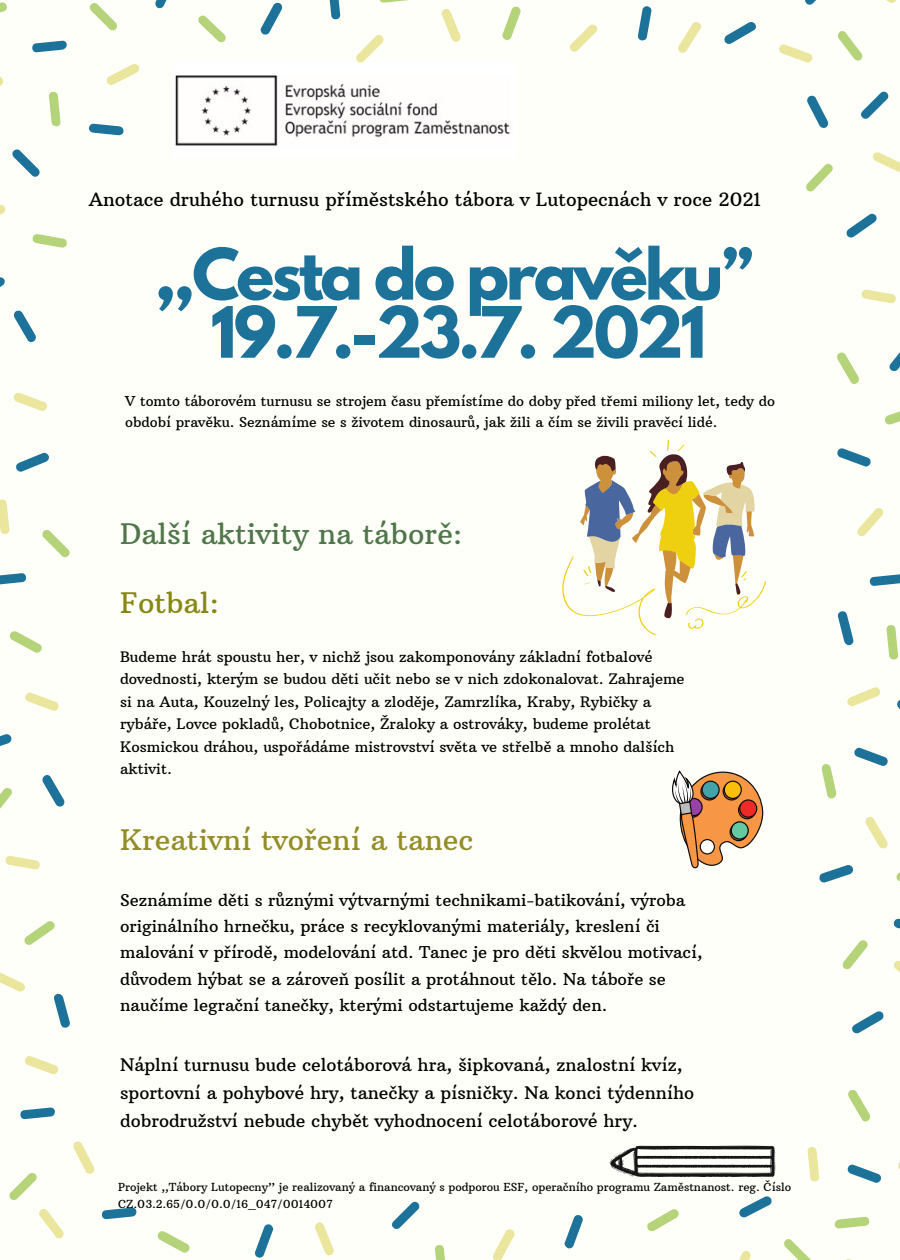
<style>
.page{position:relative;width:900px;height:1260px;background:#fffff9}
.page>*{position:absolute;margin:0;border:0;box-sizing:border-box;transform-origin:0 0}
.t1{font:700 62.75px/58px "League Spartan";letter-spacing:-.05em;color:#1d729a;text-align:center}
.t2{font:28.75px "Arbutus Slab";color:#50764b}
.t3{font:28.75px "Arbutus Slab";color:#938e28}
.t4{font:28.75px "Arbutus Slab";color:#868813}
.t5{font:18.75px "Arbutus Slab";color:#000}
.t6{font:17.75px/28px "Arbutus Slab";color:#000}
.t7{font:16.5px/26.2px "Arbutus Slab";color:#000}
.t8{font:14.75px/22.5px "Arbutus Slab";color:#000}
.t9{font:14px/20.5px "Arbutus Slab";color:#000}
.t10{font:11.25px/17px "Arbutus Slab";color:#000}
</style>
<div class="page">
<svg style="left:89px;top:3px;width:28px;height:27px"></svg>
<svg style="left:49px;top:92px;width:12px;height:34px"></svg>
<svg style="left:0;top:2px;width:7px;height:11px"></svg>
<svg style="left:32px;top:234px;width:35px;height:14px"></svg>
<svg style="left:9px;top:1173px;width:28px;height:27px"></svg>
<svg style="left:157px;top:1231px;width:33px;height:22px"></svg>
<svg style="left:24px;top:921px;width:31px;height:24px"></svg>
<svg style="left:42px;top:530px;width:28px;height:28px"></svg>
<svg style="left:10px;top:631px;width:32px;height:22px"></svg>
<svg style="left:0;top:788px;width:12px;height:21px"></svg>
<svg style="left:784px;top:1239px;width:27px;height:21px"></svg>
<svg style="left:897px;top:872px;width:3px;height:10px"></svg>
<svg style="left:821px;top:764px;width:16px;height:35px"></svg>
<svg style="left:842px;top:940px;width:26px;height:30px"></svg>
<svg style="left:838px;top:31px;width:25px;height:30px"></svg>
<svg style="left:886px;top:625px;width:12px;height:35px"></svg>
<svg style="left:806px;top:164px;width:27px;height:28px"></svg>
<svg style="left:837px;top:352px;width:22px;height:32px"></svg>
<svg style="left:502px;top:6px;width:19px;height:34px"></svg>
<svg style="left:380px;top:0;width:29px;height:3px"></svg>
<svg style="left:198px;top:16px;width:28px;height:27px"></svg>
<svg style="left:884px;top:411px;width:16px;height:14px"></svg>
<svg style="left:435px;top:1245px;width:10px;height:15px"></svg>
<svg style="left:647px;top:1209px;width:32px;height:23px"></svg>
<svg style="left:835px;top:1217px;width:35px;height:12px"></svg>
<svg style="left:848px;top:1090px;width:23px;height:32px"></svg>
<svg style="left:0;top:76px;width:4px;height:10px"></svg>
<svg style="left:0;top:205px;width:6px;height:10px"></svg>
<svg style="left:107px;top:64px;width:32px;height:21px"></svg>
<svg style="left:13px;top:392px;width:34px;height:19px"></svg>
<svg style="left:570px;top:24px;width:27px;height:28px"></svg>
<svg style="left:779px;top:44px;width:34px;height:19px"></svg>
<svg style="left:39px;top:1209px;width:25px;height:30px"></svg>
<svg style="left:0;top:972px;width:25px;height:20px"></svg>
<svg style="left:0;top:500px;width:10px;height:34px"></svg>
<svg style="left:5px;top:856px;width:35px;height:14px"></svg>
<svg style="left:25px;top:692px;width:34px;height:19px"></svg>
<svg style="left:898px;top:1162px;width:2px;height:8px"></svg>
<svg style="left:807px;top:1147px;width:13px;height:35px"></svg>
<svg style="left:739px;top:1251px;width:12px;height:9px"></svg>
<svg style="left:894px;top:960px;width:6px;height:13px"></svg>
<svg style="left:865px;top:817px;width:23px;height:32px"></svg>
<svg style="left:872px;top:152px;width:28px;height:21px"></svg>
<svg style="left:678px;top:22px;width:23px;height:31px"></svg>
<svg style="left:886px;top:0;width:10px;height:3px"></svg>
<svg style="left:847px;top:687px;width:33px;height:20px"></svg>
<svg style="left:857px;top:508px;width:27px;height:28px"></svg>
<svg style="left:861px;top:289px;width:35px;height:14px"></svg>
<svg style="left:356px;top:35px;width:27px;height:28px"></svg>
<svg style="left:441px;top:9px;width:20px;height:33px"></svg>
<svg style="left:315px;top:1222px;width:19px;height:33px"></svg>
<svg style="left:493px;top:1229px;width:22px;height:31px"></svg>
<svg style="left:73px;top:1141px;width:22px;height:33px"></svg>
<svg style="left:25px;top:1056px;width:34px;height:19px"></svg>
<svg style="left:54px;top:994px;width:16px;height:34px"></svg>
<svg style="left:852px;top:1011px;width:32px;height:23px"></svg>
<svg style="left:32px;top:40px;width:35px;height:13px"></svg>
<svg style="left:155px;top:0;width:12px;height:9px"></svg>
<svg style="left:89px;top:123px;width:35px;height:12px"></svg>
<svg style="left:12px;top:149px;width:28px;height:28px"></svg>
<svg style="left:14px;top:310px;width:22px;height:32px"></svg>
<svg style="left:0;top:277px;width:5px;height:10px"></svg>
<svg style="left:638px;top:6px;width:14px;height:35px"></svg>
<svg style="left:724px;top:22px;width:32px;height:22px"></svg>
<svg style="left:102px;top:1207px;width:34px;height:12px"></svg>
<svg style="left:20px;top:1107px;width:35px;height:12px"></svg>
<svg style="left:0;top:573px;width:26px;height:12px"></svg>
<svg style="left:16px;top:452px;width:33px;height:20px"></svg>
<svg style="left:42px;top:775px;width:23px;height:32px"></svg>
<svg style="left:0;top:734px;width:12px;height:12px"></svg>
<svg style="left:739px;top:1196px;width:33px;height:22px"></svg>
<svg style="left:893px;top:918px;width:7px;height:11px"></svg>
<svg style="left:897px;top:700px;width:3px;height:10px"></svg>
<svg style="left:820px;top:865px;width:34px;height:18px"></svg>
<svg style="left:854px;top:747px;width:34px;height:19px"></svg>
<svg style="left:805px;top:0;width:11px;height:5px"></svg>
<svg style="left:861px;top:91px;width:28px;height:28px"></svg>
<svg style="left:807px;top:96px;width:22px;height:32px"></svg>
<svg style="left:847px;top:213px;width:30px;height:25px"></svg>
<svg style="left:837px;top:611px;width:17px;height:35px"></svg>
<svg style="left:870px;top:574px;width:30px;height:12px"></svg>
<svg style="left:329px;top:0;width:12px;height:20px"></svg>
<svg style="left:261px;top:2px;width:22px;height:33px"></svg>
<svg style="left:837px;top:448px;width:34px;height:19px"></svg>
<svg style="left:890px;top:352px;width:10px;height:19px"></svg>
<svg style="left:847px;top:1164px;width:34px;height:19px"></svg>
<svg style="left:255px;top:1224px;width:18px;height:34px"></svg>
<svg style="left:392px;top:1201px;width:28px;height:28px"></svg>
<svg style="left:564px;top:1215px;width:19px;height:34px"></svg>
<svg style="left:562px;top:440px;width:204px;height:195px"></svg>
<svg style="left:609px;top:1145px;width:167px;height:32px"></svg>
<svg style="left:672px;top:770px;width:92px;height:99px"></svg>
<img style="left:175px;top:75px;width:335px;height:71px">
<p class="t5" style="left:89px;top:188px;width:674px">Anotace druhého turnusu příměstského tábora v Lutopecnách v roce 2021</p>
<h1 class="t1" style="left:155px;top:253px;width:600px">,,Cesta do pravěku’’<br>19.7.-23.7. 2021</h1>
<p class="t9" style="left:125px;top:391px;width:651px">V tomto táborovém turnusu se strojem času přemístíme do doby před třemi miliony let, tedy do období pravěku. Seznámíme se s životem dinosaurů, jak žili a čím se živili pravěcí lidé.</p>
<h2 class="t2" style="left:120px;top:516px;width:344px">Další aktivity na táborě:</h2>
<h2 class="t4" style="left:120px;top:585px;width:100px">Fotbal:</h2>
<p class="t8" style="left:120px;top:645px;width:566px">Budeme hrát spoustu her, v nichž jsou zakomponovány základní fotbalové dovednosti, kterým se budou děti učit nebo se v nich zdokonalovat. Zahrajeme si na Auta, Kouzelný les, Policajty a zloděje, Zamrzlíka, Kraby, Rybičky a rybáře, Lovce pokladů, Chobotnice, Žraloky a ostrováky, budeme prolétat Kosmickou dráhou, uspořádáme mistrovství světa ve střelbě a mnoho dalších aktivit.</p>
<h2 class="t3" style="left:120px;top:821px;width:355px">Kreativní tvoření a tanec</h2>
<p class="t7" style="left:120px;top:887px;width:584px">Seznámíme děti s různými výtvarnými technikami-batikování, výroba originálního hrnečku, práce s recyklovanými materiály, kreslení či malování v přírodě, modelování atd. Tanec je pro děti skvělou motivací, důvodem hýbat se a zároveň posílit a protáhnout tělo. Na táboře se naučíme legrační tanečky, kterými odstartujeme každý den.</p>
<p class="t6" style="left:120px;top:1051px;width:576px">Náplní turnusu bude celotáborová hra, šipkovaná, znalostní kvíz, sportovní a pohybové hry, tanečky a písničky. Na konci týdenního dobrodružství nebude chybět vyhodnocení celotáborové hry.</p>
<p class="t10" style="left:118px;top:1179px;width:675px">Projekt ,,Tábory Lutopecny’’ je realizovaný a financovaný s podporou ESF, operačního programu Zaměstnanost. reg. Číslo<br>CZ.03.2.65/0.0/0.0/16_047/0014007</p>
</div>
